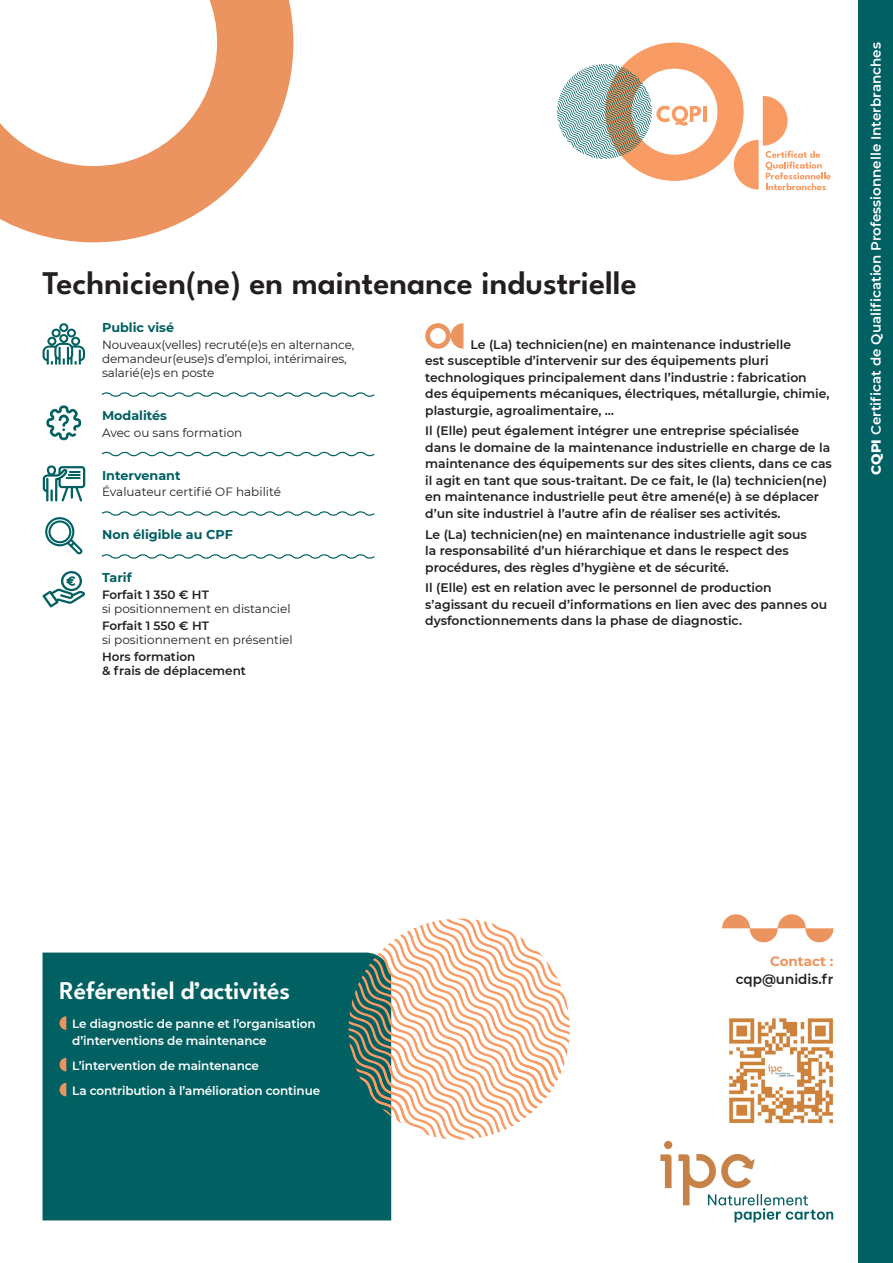
<style>
.page{position:relative;width:893px;height:1263px;background:#fff}
.page>*{position:absolute;margin:0;border:0;box-sizing:border-box;transform-origin:0 0}
.t1{font:600 33px "League Spartan";color:#231f20}
.t2{font:600 25.5px "League Spartan";letter-spacing:-.01em;color:#fff}
.t3{font:600 13.5px "Montserrat";color:#fff}
.t4{font:600 13.5px "Montserrat";color:#231f20}
.t5{font:700 13.5px "Montserrat";color:#ec945f}
.t6{font:700 12.75px "Montserrat";color:#006062}
.t7{font:600 12.3px/16.5px "Montserrat";color:#231f20}
.t8{font:12px/14.4px "Montserrat";letter-spacing:-.01em;color:#231f20}
.t9{font:600 12px/16.5px "Montserrat";letter-spacing:-.01em;color:#fff}
.t10{font:600 12px/14.4px "Montserrat";color:#231f20}
.s1{font-weight:800}
</style>
<div class="page">
<svg style="left:425px;top:323px;width:38px;height:26px"></svg>
<svg style="left:660px;top:1154px;width:11px;height:34px"></svg>
<div style="left:664px;top:1141px;width:8px;height:8px;background:#c78248;border-radius:50%"></div>
<svg style="left:678px;top:1154px;width:155px;height:68px"></svg>
<div style="left:43px;top:952px;width:348px;height:268px;background:#006062"></div>
<svg style="left:60px;top:1016px;width:6px;height:14px"></svg>
<svg style="left:60px;top:1058px;width:6px;height:13px"></svg>
<svg style="left:60px;top:1083px;width:6px;height:13px"></svg>
<svg style="left:0;top:0;width:293px;height:242px"></svg>
<svg style="left:349px;top:918px;width:221px;height:222px"></svg>
<svg style="left:722px;top:914px;width:111px;height:28px"></svg>
<img style="left:729px;top:1018px;width:105px;height:106px">
<div style="left:859px;top:0;width:34px;height:1263px;background:#006062"></div>
<svg style="left:101px;top:392px;width:274px;height:5px"></svg>
<svg style="left:101px;top:451px;width:274px;height:6px"></svg>
<svg style="left:101px;top:511px;width:274px;height:5px"></svg>
<svg style="left:101px;top:554px;width:274px;height:5px"></svg>
<svg style="left:43px;top:323px;width:42px;height:42px"></svg>
<svg style="left:46px;top:405px;width:35px;height:35px"></svg>
<svg style="left:45px;top:517px;width:37px;height:37px"></svg>
<svg style="left:42px;top:571px;width:43px;height:36px"></svg>
<svg style="left:43px;top:465px;width:42px;height:36px"></svg>
<svg style="left:557px;top:43px;width:274px;height:147px"></svg>
<h1 class="t1" style="left:43px;top:259px;width:596px">Technicien(ne) en maintenance industrielle</h1>
<p class="t6" style="left:102px;top:318px;width:73px">Public visé</p>
<p class="t8" style="left:102px;top:337px;width:254px">Nouveaux(velles) recruté(e)s en alternance, demandeur(euse)s d’emploi, intérimaires, salarié(e)s en poste</p>
<p class="t6" style="left:102px;top:407px;width:67px">Modalités</p>
<p class="t8" style="left:102px;top:425px;width:142px">Avec ou sans formation</p>
<p class="t6" style="left:102px;top:466px;width:80px">Intervenant</p>
<p class="t8" style="left:102px;top:484px;width:180px">Évaluateur certifié OF habilité</p>
<p class="t6" style="left:102px;top:526px;width:132px">Non éligible au CPF</p>
<p class="t6" style="left:102px;top:568px;width:31px">Tarif</p>
<p class="t10" style="left:102px;top:587px;width:108px">Forfait 1 350 € HT</p>
<p class="t8" style="left:102px;top:601px;width:190px">si positionnement en distanciel</p>
<p class="t10" style="left:102px;top:618px;width:108px">Forfait 1 550 € HT</p>
<p class="t8" style="left:102px;top:632px;width:192px">si positionnement en présentiel</p>
<p class="t10" style="left:102px;top:649px;width:145px">Hors formation<br>&amp; frais de déplacement</p>
<p class="t7" style="left:425px;top:335px;width:406px;text-indent:45px">Le (La) technicien(ne) en maintenance industrielle<br>est susceptible d’intervenir sur des équipements pluri technologiques principalement dans l’industrie : fabrication des équipements mécaniques, électriques, métallurgie, chimie, plasturgie, agroalimentaire, …</p>
<p class="t7" style="left:425px;top:422px;width:408px">Il (Elle) peut également intégrer une entreprise spécialisée dans le domaine de la maintenance industrielle en charge de la maintenance des équipements sur des sites clients, dans ce cas il agit en tant que sous-traitant. De ce fait, le (la) technicien(ne) en maintenance industrielle peut être amené(e) à se déplacer d’un site industriel à l’autre afin de réaliser ses activités.</p>
<p class="t7" style="left:425px;top:525px;width:383px">Le (La) technicien(ne) en maintenance industrielle agit sous la responsabilité d’un hiérarchique et dans le respect des procédures, des règles d’hygiène et de sécurité.</p>
<p class="t7" style="left:425px;top:579px;width:403px">Il (Elle) est en relation avec le personnel de production s’agissant du recueil d’informations en lien avec des pannes ou dysfonctionnements dans la phase de diagnostic.</p>
<p class="t3" style="left:866px;top:474px;width:433px;rotate:-90deg"><span class="s1">CQPI</span> Certificat de Qualification Professionnelle Interbranches</p>
<h2 class="t2" style="left:60px;top:972px;width:232px">Référentiel d’activités</h2>
<p class="t9" style="left:72px;top:1015px;width:245px">Le diagnostic de panne et l’organisation d’interventions de maintenance</p>
<p class="t9" style="left:72px;top:1052px;width:249px;line-height:25px">L’intervention de maintenance<br>La contribution à l’amélioration continue</p>
<p class="t5" style="left:770px;top:952px;width:65px">Contact :</p>
<p class="t4" style="left:736px;top:970px;width:99px">cqp@unidis.fr</p>
</div>
